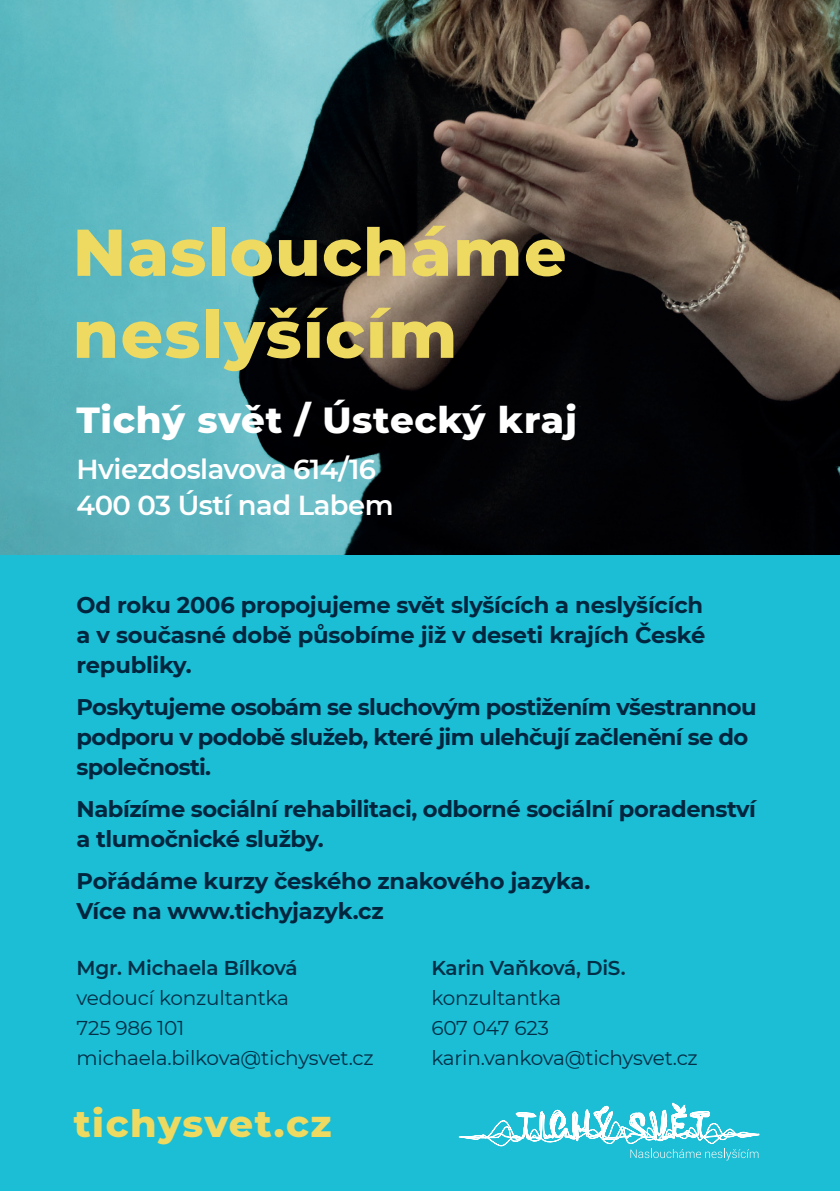
<style>
.page{position:relative;width:840px;height:1191px;background:#fff}
.page>*{position:absolute;margin:0;border:0;box-sizing:border-box;transform-origin:0 0}
.t1{font:800 66px/82px "Montserrat";letter-spacing:.02em;color:#eed961}
.t2{font:800 38px "Montserrat";letter-spacing:.04em;color:#eed961}
.t3{font:800 37px "Montserrat";letter-spacing:.02em;color:#fff}
.t4{font:600 27.4px/36px "Montserrat";letter-spacing:-.02em;color:#fff}
.t5{font:700 22.6px/30px "Montserrat";letter-spacing:-.02em;color:#00263f}
.t6{font:20px/30px "Montserrat";letter-spacing:-.01em;color:#002f47}
.t7{font:600 20px "Montserrat";letter-spacing:-.01em;color:#002f47}
</style>
<div class="page">
<div style="left:0;top:378px;width:839px;height:813px;background:#1cbed5"></div>
<img style="left:0;top:0;width:839px;height:554px">
<svg style="left:458px;top:1102px;width:300px;height:59px"></svg>
<h1 class="t1" style="left:73px;top:208px;width:495px">Nasloucháme neslyšícím</h1>
<h3 class="t3" style="left:77px;top:392px;width:501px">Tichý svět / Ústecký kraj</h3>
<p class="t4" style="left:77px;top:450px;width:318px">Hviezdoslavova 614/16<br>400 03 Ústí nad Labem</p>
<p class="t5" style="left:77px;top:588px;width:629px;text-align:justify">Od roku 2006 propojujeme svět slyšících a neslyšících a v současné době působíme již v deseti krajích České republiky.</p>
<p class="t5" style="left:77px;top:690px;width:681px">Poskytujeme osobám se sluchovým postižením všestrannou podporu v podobě služeb, které jim ulehčují začlenění se do společnosti.</p>
<p class="t5" style="left:77px;top:792px;width:680px">Nabízíme sociální rehabilitaci, odborné sociální poradenství a tlumočnické služby.</p>
<p class="t5" style="left:77px;top:864px;width:515px">Pořádáme kurzy českého znakového jazyka.<br>Více na www.tichyjazyk.cz</p>
<p class="t7" style="left:77px;top:953px;width:222px">Mgr. Michaela Bílková</p>
<p class="t6" style="left:77px;top:982px;width:298px">vedoucí konzultantka<br>725 986 101 michaela.bilkova@tichysvet.cz</p>
<h2 class="t2" style="left:74px;top:1095px;width:259px">tichysvet.cz</h2>
<p class="t7" style="left:431px;top:953px;width:196px">Karin Vaňková, DiS.</p>
<p class="t6" style="left:431px;top:982px;width:268px">konzultantka<br>607 047 623 karin.vankova@tichysvet.cz</p>
</div>
